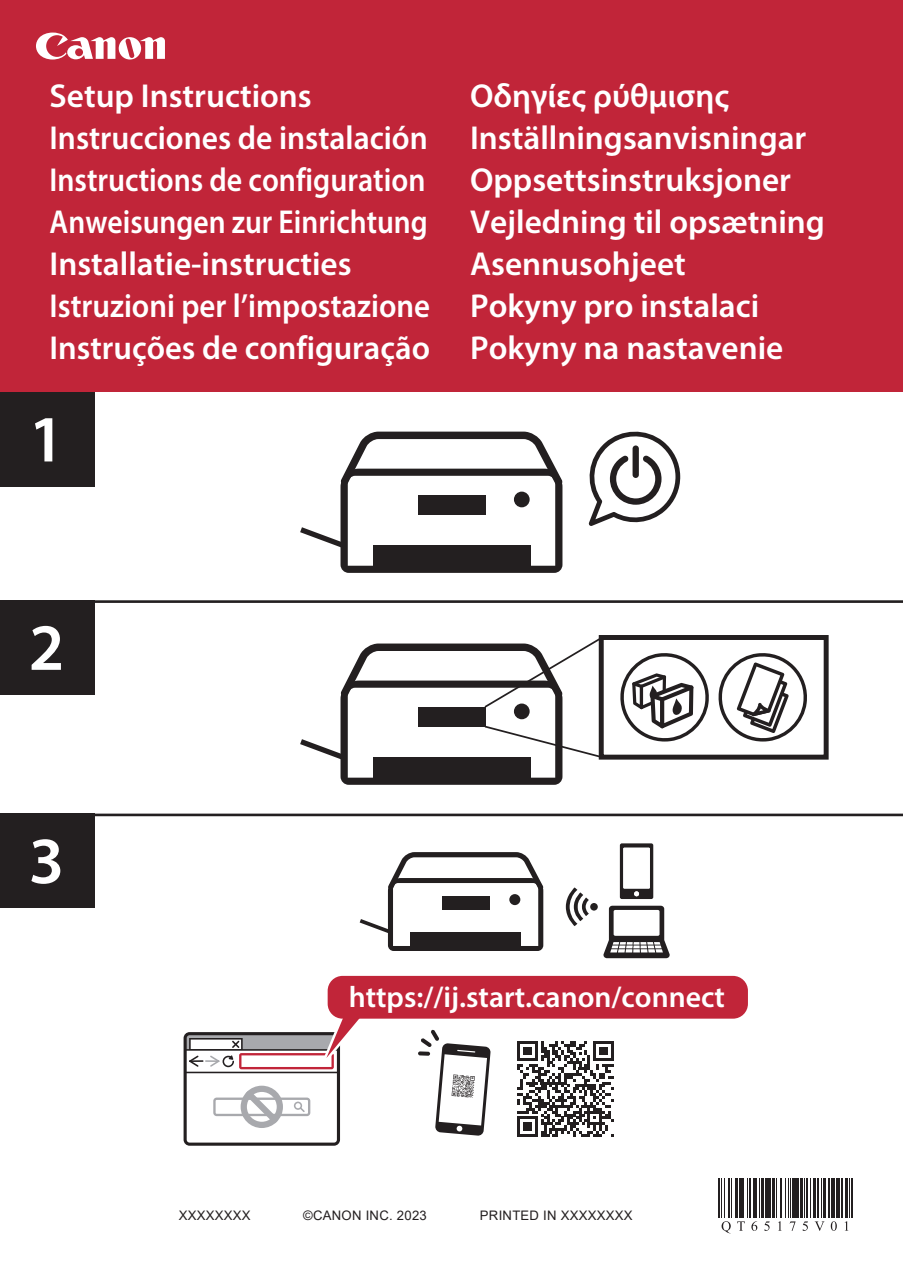
<style>
.page{position:relative;width:903px;height:1275px;background:#fff}
.page>*{position:absolute;margin:0;border:0;box-sizing:border-box;transform-origin:0 0}
.t1{font:600 66.5px "Myriad Pro";color:#fff}
.t2{font:600 33.25px/42px "Myriad Pro";color:#fff}
.t3{font:600 29.75px "Myriad Pro";color:#fff}
.t4{font:13.12px "Arial";letter-spacing:.02em;color:#231f20}
</style>
<div class="page">
<svg style="left:359px;top:852px;width:184px;height:99px"></svg>
<div style="left:0;top:0;width:903px;height:392px;background:#c12539"></div>
<div style="left:0;top:392px;width:94px;height:94px;background:#231f20"></div>
<div style="left:0;top:600px;width:94px;height:94px;background:#231f20"></div>
<div style="left:0;top:814px;width:94px;height:94px;background:#231f20"></div>
<svg style="left:36px;top:33px;width:129px;height:27px"></svg>
<svg style="left:588px;top:431px;width:92px;height:95px"></svg>
<div style="left:632px;top:445px;width:7px;height:33px;background:#231f20;border-radius:3px"></div>
<svg style="left:300px;top:636px;width:299px;height:149px"></svg>
<div style="left:599px;top:635px;width:229px;height:125px;border:5px solid #231f20"></div>
<svg style="left:620px;top:653px;width:89px;height:88px"></svg>
<svg style="left:718px;top:653px;width:89px;height:88px"></svg>
<svg style="left:566px;top:887px;width:23px;height:39px"></svg>
<div style="left:590px;top:903px;width:8px;height:8px;background:#231f20;border-radius:50%"></div>
<svg style="left:603px;top:906px;width:67px;height:52px"></svg>
<div style="left:614px;top:910px;width:45px;height:26px;background:#fff;border-radius:2px"></div>
<svg style="left:620px;top:843px;width:33px;height:56px"></svg>
<svg style="left:184px;top:996px;width:175px;height:150px"></svg>
<div style="left:328px;top:976px;width:420px;height:43px;background:#c12539;border-radius:15px"></div>
<svg style="left:300px;top:432px;width:263px;height:141px"></svg>
<hr style="left:0;top:600px;width:903px;height:3px;background:#231f20">
<hr style="left:0;top:814px;width:903px;height:2px;background:#231f20">
<svg style="left:517px;top:1041px;width:96px;height:96px"></svg>
<svg style="left:418px;top:1029px;width:73px;height:107px"></svg>
<hr style="left:718px;top:1179px;width:2px;height:39px;background:#231f20">
<hr style="left:721px;top:1179px;width:1px;height:39px;background:#231f20">
<hr style="left:724px;top:1179px;width:1px;height:39px;background:#231f20">
<hr style="left:728px;top:1179px;width:2px;height:39px;background:#231f20">
<hr style="left:731px;top:1179px;width:1px;height:39px;background:#231f20">
<hr style="left:735px;top:1179px;width:3px;height:39px;background:#231f20">
<hr style="left:739px;top:1179px;width:1px;height:39px;background:#231f20">
<hr style="left:741px;top:1179px;width:3px;height:39px;background:#231f20">
<hr style="left:747px;top:1179px;width:1px;height:39px;background:#231f20">
<hr style="left:749px;top:1179px;width:2px;height:39px;background:#231f20">
<hr style="left:753px;top:1179px;width:2px;height:39px;background:#231f20">
<hr style="left:756px;top:1179px;width:1px;height:39px;background:#231f20">
<hr style="left:759px;top:1179px;width:1px;height:39px;background:#231f20">
<hr style="left:761px;top:1179px;width:3px;height:39px;background:#231f20">
<hr style="left:765px;top:1179px;width:3px;height:39px;background:#231f20">
<hr style="left:769px;top:1179px;width:2px;height:39px;background:#231f20">
<hr style="left:772px;top:1179px;width:3px;height:39px;background:#231f20">
<hr style="left:776px;top:1179px;width:1px;height:39px;background:#231f20">
<hr style="left:780px;top:1179px;width:1px;height:39px;background:#231f20">
<hr style="left:785px;top:1179px;width:1px;height:39px;background:#231f20">
<hr style="left:788px;top:1179px;width:1px;height:39px;background:#231f20">
<hr style="left:790px;top:1179px;width:1px;height:39px;background:#231f20">
<hr style="left:792px;top:1179px;width:3px;height:39px;background:#231f20">
<hr style="left:796px;top:1179px;width:3px;height:39px;background:#231f20">
<hr style="left:800px;top:1179px;width:3px;height:39px;background:#231f20">
<hr style="left:804px;top:1179px;width:1px;height:39px;background:#231f20">
<hr style="left:806px;top:1179px;width:1px;height:39px;background:#231f20">
<hr style="left:810px;top:1179px;width:1px;height:39px;background:#231f20">
<hr style="left:813px;top:1179px;width:3px;height:39px;background:#231f20">
<hr style="left:817px;top:1179px;width:1px;height:39px;background:#231f20">
<hr style="left:820px;top:1179px;width:1px;height:39px;background:#231f20">
<hr style="left:823px;top:1179px;width:3px;height:39px;background:#231f20">
<hr style="left:828px;top:1179px;width:2px;height:39px;background:#231f20">
<hr style="left:831px;top:1179px;width:1px;height:39px;background:#231f20">
<hr style="left:833px;top:1179px;width:2px;height:39px;background:#231f20">
<hr style="left:836px;top:1179px;width:4px;height:39px;background:#231f20">
<hr style="left:841px;top:1179px;width:2px;height:39px;background:#231f20">
<hr style="left:846px;top:1179px;width:2px;height:39px;background:#231f20">
<hr style="left:849px;top:1179px;width:1px;height:39px;background:#231f20">
<hr style="left:851px;top:1179px;width:2px;height:39px;background:#231f20">
<svg style="left:721px;top:1221px;width:10px;height:12px"></svg>
<svg style="left:737px;top:1221px;width:8px;height:10px"></svg>
<svg style="left:751px;top:1221px;width:6px;height:10px"></svg>
<svg style="left:764px;top:1221px;width:6px;height:10px"></svg>
<svg style="left:778px;top:1221px;width:4px;height:10px"></svg>
<svg style="left:789px;top:1221px;width:6px;height:10px"></svg>
<svg style="left:802px;top:1221px;width:6px;height:10px"></svg>
<svg style="left:814px;top:1221px;width:10px;height:10px"></svg>
<svg style="left:831px;top:1221px;width:6px;height:10px"></svg>
<svg style="left:845px;top:1221px;width:3px;height:10px"></svg>
<p class="t2" style="left:50px;top:74px;width:382px">Setup Instructions<br>Instrucciones de instalación<br>Instructions de configuration<br>Anweisungen zur Einrichtung<br>Installatie-instructies<br>Istruzioni per l’impostazione<br>Instruções de configuração</p>
<p class="t2" style="left:470px;top:74px;width:356px">Οδηγίες ρύθμισης<br>Inställningsanvisningar<br>Oppsettsinstruksjoner<br>Vejledning til opsætning<br>Asennusohjeet<br>Pokyny pro instalaci<br>Pokyny na nastavenie</p>
<h1 class="t1" style="left:29px;top:397px;width:37px">1</h1>
<h1 class="t1" style="left:29px;top:605px;width:37px">2</h1>
<h1 class="t1" style="left:29px;top:818px;width:37px">3</h1>
<p class="t3" style="left:349px;top:978px;width:378px">https://ij.start.canon/connect</p>
<p class="t4" style="left:179px;top:1206px;width:73px">XXXXXXXX</p>
<p class="t4" style="left:303px;top:1206px;width:125px">©CANON INC. 2023</p>
<p class="t4" style="left:480px;top:1206px;width:154px">PRINTED IN XXXXXXXX</p>
</div>
